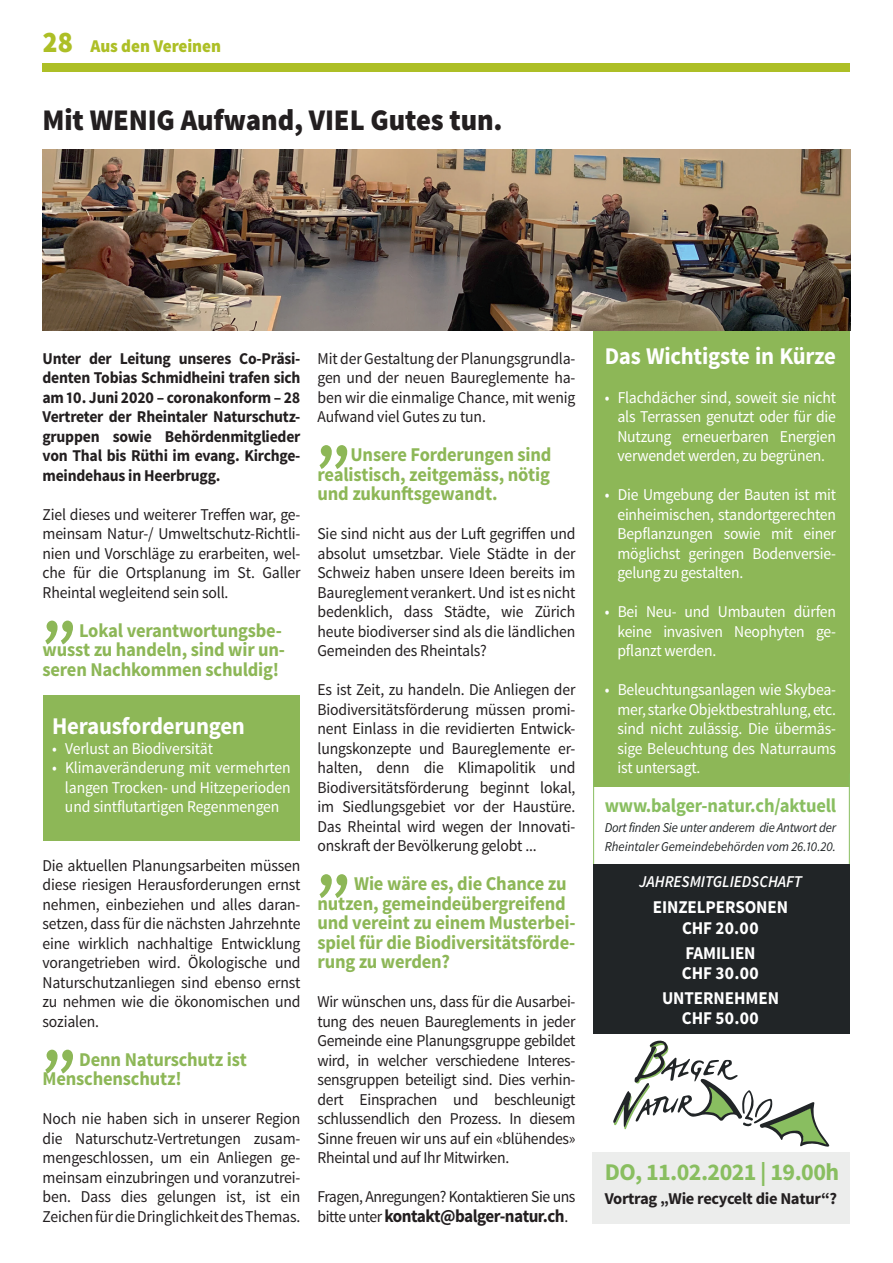
<style>
.page{position:relative;width:893px;height:1263px;background:#fff}
.page>*{position:absolute;margin:0;border:0;box-sizing:border-box;transform-origin:0 0}
.t1{font:105px "Catamaran";color:#8db757;scale:.95 1}
.t2{font:900 30px "Source Sans Pro";letter-spacing:-.005em;color:#231f20;scale:.95 1}
.t3{font:700 24px "Source Sans Pro";letter-spacing:-.01em;color:#fff;scale:.95 1}
.t4{font:700 24px "Source Sans Pro";color:#89be60}
.t5{font:700 19.5px/19.5px "Source Sans Pro";letter-spacing:-.01em;color:#8db757;scale:.95 1}
.t6{font:700 19.5px "Source Sans Pro";letter-spacing:-.01em;color:#89be60;scale:.95 1}
.t7{font:700 18px/19.5px "Source Sans Pro";letter-spacing:-.005em;color:#fff;text-align:center;scale:.95 1}
.t8{font:700 18px "Source Sans Pro";letter-spacing:-.03em;color:#231f20;scale:.95 1}
.t9{font:900 18px "Source Sans Pro";letter-spacing:-.005em;color:#adbf26;scale:.95 1}
.t10{font:16.5px/19.5px "Source Sans Pro";letter-spacing:-.01em;color:#231f20;text-align:justify;scale:.95 1}
.t11{font:16.5px/19.5px "Source Sans Pro";letter-spacing:-.015em;color:#fff;text-align:justify;scale:.95 1}
.t12{font:700 16.5px/19.5px "Source Sans Pro";letter-spacing:-.015em;color:#231f20;text-align:justify;scale:.95 1}
.t13{font:16.5px "Source Sans Pro";letter-spacing:-.03em;color:#231f20;scale:.95 1}
.t14{font:700 16.5px "Source Sans Pro";letter-spacing:-.015em;color:#231f20}
.t15{font:italic 600 16.5px "Source Sans Pro";letter-spacing:-.005em;color:#fff;scale:.95 1}
.t16{font:italic 13.5px/19.5px "Source Sans Pro";letter-spacing:-.02em;color:#212527;scale:.95 1}
.s1{font-size:30px}
.s2{font-weight:400;font-size:16.5px}
</style>
<div class="page">
<div style="left:593px;top:321px;width:257px;height:466px;background:#8db757"></div>
<div style="left:43px;top:695px;width:257px;height:146px;background:#8db757"></div>
<div style="left:593px;top:864px;width:257px;height:170px;background:#212527"></div>
<div style="left:43px;top:63px;width:807px;height:8px;background:#adbf26"></div>
<img style="left:43px;top:149px;width:807px;height:181px">
<svg style="left:613px;top:1040px;width:216px;height:107px"></svg>
<div style="left:592px;top:1152px;width:258px;height:72px;background:#ecedec"></div>
<hr style="left:593px;top:773px;width:1px;height:91px;background:#89be60">
<hr style="left:849px;top:773px;width:1px;height:91px;background:#89be60">
<p class="t9" style="left:43px;top:35px;width:189px"><span class="s1">28</span> Aus den Vereinen</p>
<h2 class="t2" style="left:43px;top:100px;width:486px">Mit WENIG Aufwand, VIEL Gutes tun.</h2>
<p class="t12" style="left:43px;top:349px;width:273px">Unter der Leitung unseres Co-Präsi&shy;denten Tobias Schmidheini trafen sich am 10. Juni 2020 – coronakonform – 28<br>Vertreter der Rheintaler Naturschutz&shy;gruppen sowie Behördenmitglieder von Thal bis Rüthi im evang. Kirchge&shy;meindehaus in Heerbrugg.</p>
<p class="t10" style="left:43px;top:505px;width:273px">Ziel dieses und weiterer Treffen war, ge&shy;meinsam Natur-/ Umweltschutz-Richtli&shy;nien und Vorschläge zu erarbeiten, wel&shy;che für die Ortsplanung im St. Galler Rheintal wegleitend sein soll.</p>
<p class="t5" style="left:43px;top:621px;width:257px;text-indent:37px">Lokal verantwortungsbe&shy;wusst zu handeln, sind wir un&shy;seren Nachkommen schuldig!</p>
<h1 class="t1" style="left:43px;top:598px;width:36px">"</h1>
<h3 class="t3" style="left:52px;top:711px;width:204px">Herausforderungen</h3>
<p class="t11" style="left:52px;top:739px;width:171px">• Verlust an Biodiversität</p>
<p class="t11" style="left:65px;top:758px;width:239px;text-indent:-13px">• Klimaveränderung mit vermehrten langen Trocken- und Hitzeperioden und sintflutartigen Regenmengen</p>
<p class="t10" style="left:43px;top:856px;width:273px">Die aktuellen Planungsarbeiten müssen diese riesigen Herausforderungen ernst nehmen, einbeziehen und alles daran&shy;setzen, dass für die nächsten Jahrzehnte eine wirklich nachhaltige Entwicklung vorangetrieben wird. Ökologische und Naturschutzanliegen sind ebenso ernst zu nehmen wie die ökonomischen und sozialen.</p>
<p class="t5" style="left:43px;top:1050px;width:217px;text-indent:37px">Denn Naturschutz ist<br>Menschenschutz!</p>
<p class="t10" style="left:43px;top:1109px;width:273px">Noch nie haben sich in unserer Region die Naturschutz-Vertretungen zusam&shy;mengeschlossen, um ein Anliegen ge&shy;meinsam einzubringen und voranzutrei&shy;ben. Dass dies gelungen ist, ist ein Zeichen für die Dringlichkeit des Themas.</p>
<h1 class="t1" style="left:43px;top:1027px;width:36px">"</h1>
<p class="t10" style="left:317px;top:349px;width:273px">Mit der Gestaltung der Planungsgrundla&shy;gen und der neuen Baureglemente ha&shy;ben wir die einmalige Chance, mit wenig Aufwand viel Gutes zu tun.</p>
<p class="t5" style="left:317px;top:446px;width:248px;text-align:justify;text-indent:33px">Unsere Forderungen sind realistisch, zeitgemäss, nötig und zukunftsgewandt.</p>
<p class="t10" style="left:317px;top:524px;width:273px">Sie sind nicht aus der Luft gegriffen und absolut umsetzbar. Viele Städte in der Schweiz haben unsere Ideen bereits im Baureglement verankert. Und ist es nicht bedenklich, dass Städte, wie Zürich heute biodiverser sind als die ländlichen Gemeinden des Rheintals?</p>
<p class="t10" style="left:317px;top:680px;width:273px">Es ist Zeit, zu handeln. Die Anliegen der Biodiversitätsförderung müssen promi&shy;nent Einlass in die revidierten Entwick&shy;lungskonzepte und Baureglemente er&shy;halten, denn die Klimapolitik und Biodiversitätsförderung beginnt lokal, im Siedlungsgebiet vor der Haustüre.<br>Das Rheintal wird wegen der Innovati&shy;onskraft der Bevölkerung gelobt ...</p>
<p class="t5" style="left:317px;top:875px;width:273px;text-indent:37px">Wie wäre es, die Chance zu nutzen, gemeindeübergreifend und vereint zu einem Musterbei&shy;spiel für die Biodiversitätsförde&shy;rung zu werden?</p>
<p class="t10" style="left:317px;top:992px;width:273px">Wir wünschen uns, dass für die Ausarbei&shy;tung des neuen Baureglements in jeder Gemeinde eine Planungsgruppe gebildet wird, in welcher verschiedene Interes&shy;sensgruppen beteiligt sind. Dies verhin&shy;dert Einsprachen und beschleunigt schlussendlich den Prozess. In diesem Sinne freuen wir uns auf ein «blühendes» Rheintal und auf Ihr Mitwirken.</p>
<p class="t13" style="left:317px;top:1187px;width:273px">Fragen, Anregungen? Kontaktieren Sie uns</p>
<p class="t8" style="left:317px;top:1204px;width:266px"><span class="s2">bitte unter</span> kontakt@balger-natur.ch<span class="s2">.</span></p>
<h1 class="t1" style="left:317px;top:422px;width:36px">"</h1>
<h1 class="t1" style="left:317px;top:851px;width:36px">"</h1>
<h3 class="t3" style="left:605px;top:340px;width:245px">Das Wichtigste in Kürze</h3>
<p class="t11" style="left:617px;top:388px;width:232px;text-indent:-13px">• Flachdächer sind, soweit sie nicht als Terrassen genutzt oder für die Nutzung erneuerbaren Energien verwendet werden, zu begrünen.</p>
<p class="t11" style="left:617px;top:485px;width:232px;text-indent:-13px">• Die Umgebung der Bauten ist mit einheimischen, standortgerechten Bepflanzungen sowie mit einer möglichst geringen Bodenversie&shy;gelung zu gestalten.</p>
<p class="t11" style="left:617px;top:602px;width:232px;text-indent:-13px">• Bei Neu- und Umbauten dürfen keine invasiven Neophyten ge&shy;pflanzt werden.</p>
<p class="t11" style="left:617px;top:680px;width:232px;text-indent:-13px">• Beleuchtungsanlagen wie Skybea&shy;mer, starke Objektbestrahlung, etc. sind nicht zulässig. Die übermäs&shy;sige Beleuchtung des Naturraums ist untersagt.</p>
<p class="t6" style="left:605px;top:793px;width:245px">www.balger-natur.ch/aktuell</p>
<p class="t16" style="left:605px;top:818px;width:245px">Dort finden Sie unter anderem die Antwort der<br>Rheintaler Gemeindebehörden vom 26.10.20.</p>
<p class="t15" style="left:639px;top:871px;width:173px">JAHRESMITGLIEDSCHAFT</p>
<p class="t7" style="left:653px;top:897px;width:144px;line-height:21px">EINZELPERSONEN<br>CHF 20.00</p>
<p class="t7" style="left:682px;top:944px;width:83px;text-align:left">FAMILIEN<br>CHF 30.00</p>
<p class="t7" style="left:662px;top:989px;width:125px">UNTERNEHMEN<br>CHF 50.00</p>
<h3 class="t4" style="left:605px;top:1156px;width:236px">DO, 11.02.2021 | 19.00h</h3>
<p class="t14" style="left:605px;top:1188px;width:234px">Vortrag „Wie recycelt die Natur“?</p>
</div>
